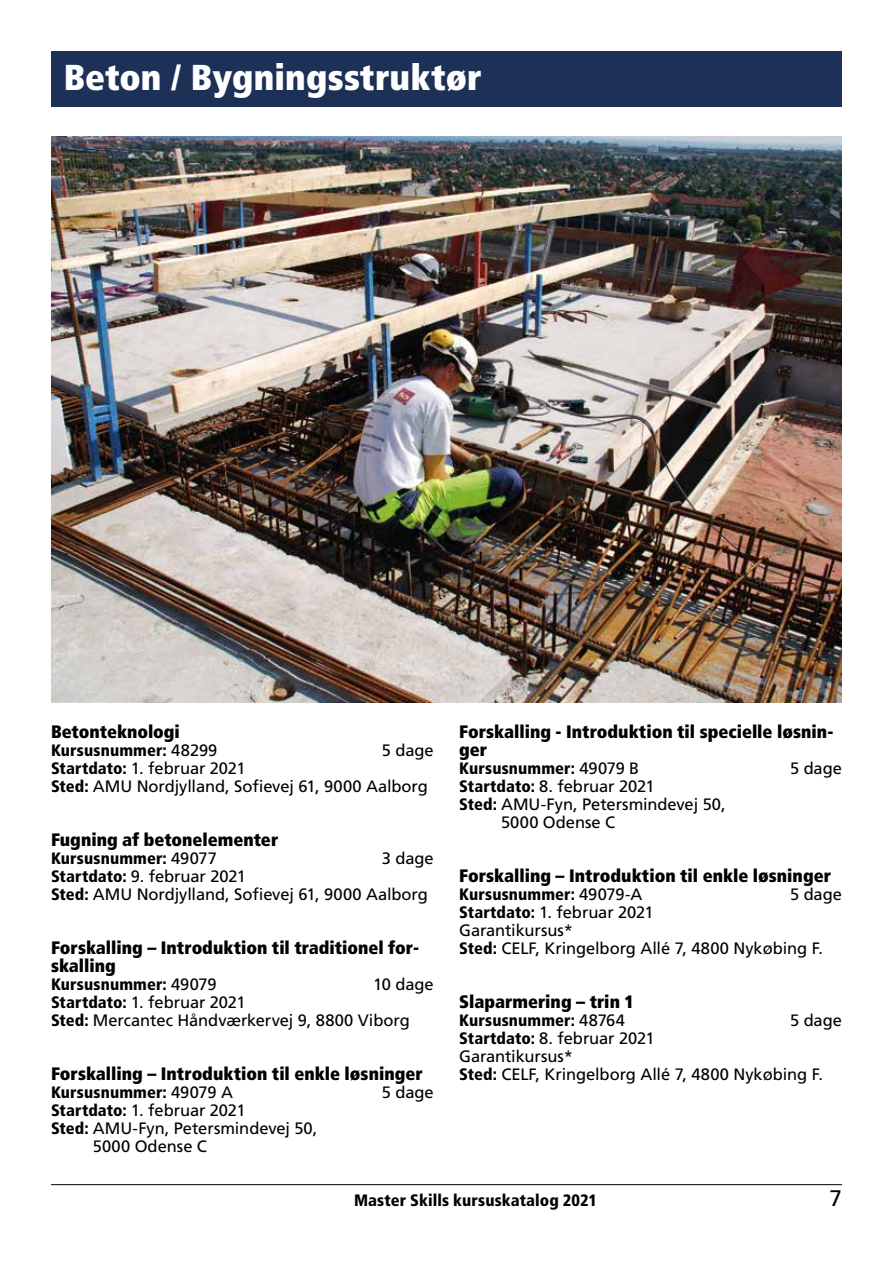
<style>
.page{position:relative;width:893px;height:1263px;background:#fff}
.page>*{position:absolute;margin:0;border:0;box-sizing:border-box;transform-origin:0 0}
.t1{font:900 condensed 36px "Frutiger LT Std";letter-spacing:.005em;color:#fff}
.t2{font:22.5px "Frutiger LT Std";color:#000}
.t3{font:900 condensed 18px/18px "Frutiger LT Std";color:#000}
.t4{font:16.5px/18px "Frutiger LT Std";letter-spacing:-.005em;color:#000}
.t5{font:900 condensed 16.5px "Frutiger LT Std";letter-spacing:.01em;color:#000}
.s1{font-weight:400;font-stretch:normal}
.s2{font-weight:900;font-stretch:condensed}
</style>
<div class="page">
<hr style="left:51px;top:1184px;width:791px;height:1px;background:#000">
<div style="left:51px;top:51px;width:791px;height:55px;background:#1d3157"></div>
<img style="left:51px;top:136px;width:791px;height:566px">
<h1 class="t1" style="left:64px;top:56px;width:419px">Beton / Bygningsstruktør</h1>
<p class="t3" style="left:51px;top:723px;width:130px">Betonteknologi</p>
<p class="t5" style="left:51px;top:740px;width:168px">Kursusnummer: <span class="s1">48299</span></p>
<p class="t4" style="left:382px;top:741px;width:53px">5 dage</p>
<p class="t4" style="left:51px;top:759px;width:378px"><span class="s2">Startdato:</span> 1. februar 2021<br><span class="s2">Sted:</span> AMU Nordjylland, Sofievej 61, 9000 Aalborg</p>
<p class="t3" style="left:51px;top:831px;width:229px">Fugning af betonelementer</p>
<p class="t5" style="left:51px;top:848px;width:167px">Kursusnummer: <span class="s1">49077</span></p>
<p class="t4" style="left:382px;top:849px;width:53px">3 dage</p>
<p class="t4" style="left:51px;top:867px;width:378px"><span class="s2">Startdato:</span> 9. februar 2021<br><span class="s2">Sted:</span> AMU Nordjylland, Sofievej 61, 9000 Aalborg</p>
<p class="t3" style="left:51px;top:939px;width:370px">Forskalling – Introduktion til traditionel for&shy;skalling</p>
<p class="t5" style="left:51px;top:974px;width:167px">Kursusnummer: <span class="s1">49079</span></p>
<p class="t4" style="left:373px;top:975px;width:62px">10 dage</p>
<p class="t4" style="left:51px;top:993px;width:360px"><span class="s2">Startdato:</span> 1. februar 2021<br><span class="s2">Sted:</span> Mercantec Håndværkervej 9, 8800 Viborg</p>
<p class="t3" style="left:51px;top:1065px;width:373px">Forskalling – Introduktion til enkle løsninger</p>
<p class="t5" style="left:51px;top:1082px;width:183px">Kursusnummer: <span class="s1">49079 A</span></p>
<p class="t4" style="left:382px;top:1083px;width:53px">5 dage</p>
<p class="t4" style="left:51px;top:1101px;width:196px"><span class="s2">Startdato:</span> 1. februar 2021</p>
<p class="t4" style="left:51px;top:1119px;width:268px"><span class="s2">Sted:</span> AMU-Fyn, Petersmindevej 50,</p>
<p class="t4" style="left:93px;top:1137px;width:116px">5000 Odense C</p>
<p class="t3" style="left:459px;top:723px;width:376px">Forskalling - Introduktion til specielle løsnin&shy;ger</p>
<p class="t5" style="left:459px;top:758px;width:182px">Kursusnummer: <span class="s1">49079 B</span></p>
<p class="t4" style="left:790px;top:759px;width:53px">5 dage</p>
<p class="t4" style="left:459px;top:777px;width:197px"><span class="s2">Startdato:</span> 8. februar 2021</p>
<p class="t4" style="left:459px;top:795px;width:268px"><span class="s2">Sted:</span> AMU-Fyn, Petersmindevej 50,</p>
<p class="t4" style="left:501px;top:813px;width:116px">5000 Odense C</p>
<p class="t3" style="left:459px;top:867px;width:373px">Forskalling – Introduktion til enkle løsninger</p>
<p class="t5" style="left:459px;top:884px;width:185px">Kursusnummer: <span class="s1">49079-A</span></p>
<p class="t4" style="left:790px;top:885px;width:53px">5 dage</p>
<p class="t4" style="left:459px;top:903px;width:365px"><span class="s2">Startdato:</span> 1. februar 2021<br>Garantikursus*<br><span class="s2">Sted:</span> CELF, Kringelborg Allé 7, 4800 Nykøbing F.</p>
<p class="t3" style="left:459px;top:993px;width:176px">Slaparmering – trin 1</p>
<p class="t5" style="left:459px;top:1010px;width:167px">Kursusnummer: <span class="s1">48764</span></p>
<p class="t4" style="left:790px;top:1011px;width:53px">5 dage</p>
<p class="t4" style="left:459px;top:1029px;width:365px"><span class="s2">Startdato:</span> 8. februar 2021<br>Garantikursus*<br><span class="s2">Sted:</span> CELF, Kringelborg Allé 7, 4800 Nykøbing F.</p>
<p class="t5" style="left:354px;top:1190px;width:245px">Master Skills kursuskatalog 2021</p>
<h2 class="t2" style="left:829px;top:1185px;width:14px">7</h2>
</div>
